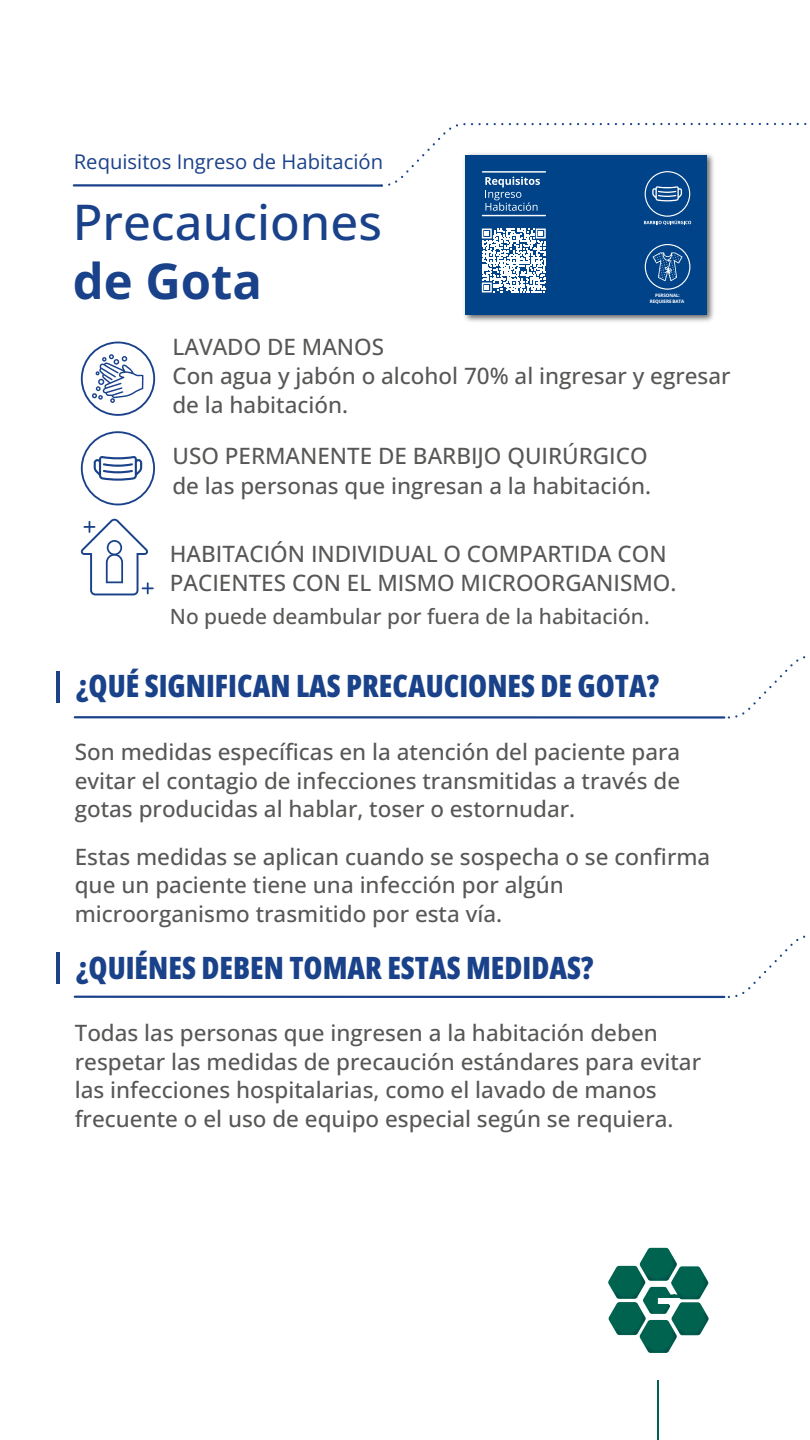
<style>
.page{position:relative;width:810px;height:1440px;background:#fff}
.page>*{position:absolute;margin:0;border:0;box-sizing:border-box;transform-origin:0 0}
.t1{font:500 48.97px "Open Sans";color:#1a428a}
.t2{font:700 48.97px "Open Sans";color:#1a428a}
.t3{font:800 30.75px "Open Sans Condensed";color:#1a428a}
.t4{font:500 22.5px/28.5px "Open Sans";color:#575756}
.t5{font:500 21px "Open Sans";color:#575756}
.t6{font:20.25px "Open Sans";color:#1a428a}
.t7{font:700 4.57px/5.6px "Open Sans";letter-spacing:-.025em;color:#fff;text-align:center}
</style>
<div class="page">
<img style="left:464px;top:292px;width:250px;height:30px">
<div style="left:466px;top:155px;width:241px;height:160px;background:#004389"></div>
<svg style="left:727px;top:656px;width:79px;height:63px"></svg>
<hr style="left:75px;top:716px;width:649px;height:3px;background:#1a428a">
<svg style="left:382px;top:122px;width:425px;height:170px"></svg>
<hr style="left:74px;top:184px;width:308px;height:3px;background:#1a428a">
<svg style="left:727px;top:935px;width:79px;height:63px"></svg>
<hr style="left:75px;top:996px;width:649px;height:2px;background:#1a428a">
<hr style="left:56px;top:671px;width:4px;height:32px;background:#1a428a">
<hr style="left:56px;top:952px;width:4px;height:32px;background:#1a428a">
<svg style="left:81px;top:342px;width:74px;height:74px"></svg>
<svg style="left:81px;top:431px;width:74px;height:74px"></svg>
<svg style="left:81px;top:519px;width:73px;height:76px"></svg>
<svg style="left:608px;top:1248px;width:101px;height:105px"></svg>
<hr style="left:658px;top:1380px;width:1px;height:60px;background:#006350">
<p class="t6" style="left:74px;top:148px;width:311px">Requisitos Ingreso de Habitación</p>
<h1 class="t1" style="left:73px;top:189px;width:311px">Precauciones</h1>
<h1 class="t2" style="left:73px;top:247px;width:191px">de Gota</h1>
<p class="t7" style="left:650px;top:293px;width:36px">PERSONAL:<br>REQUIERE BATA</p>
<p class="t4" style="left:172px;top:331px;width:560px;line-height:29px">LAVADO DE MANOS<br>Con agua y jabón o alcohol 70% al ingresar y egresar de la habitación.</p>
<p class="t4" style="left:172px;top:441px;width:480px;line-height:29.5px">USO PERMANENTE DE BARBIJO QUIRÚRGICO de las personas que ingresan a la habitación.</p>
<p class="t4" style="left:170px;top:539px;width:508px">HABITACIÓN INDIVIDUAL O COMPARTIDA CON<br>PACIENTES CON EL MISMO MICROORGANISMO.</p>
<p class="t5" style="left:170px;top:602px;width:481px">No puede deambular por fuera de la habitación.</p>
<h2 class="t3" style="left:76px;top:665px;width:584px">¿QUÉ SIGNIFICAN LAS PRECAUCIONES DE GOTA?</h2>
<p class="t4" style="left:75px;top:737px;width:607px;text-align:justify">Son medidas específicas en la atención del paciente para evitar el contagio de infecciones transmitidas a través de gotas producidas al hablar, toser o estornudar.</p>
<p class="t4" style="left:75px;top:842px;width:637px">Estas medidas se aplican cuando se sospecha o se confirma que un paciente tiene una infección por algún microorganismo trasmitido por esta vía.</p>
<h2 class="t3" style="left:76px;top:946px;width:519px">¿QUIÉNES DEBEN TOMAR ESTAS MEDIDAS?</h2>
<p class="t4" style="left:75px;top:1018px;width:628px">Todas las personas que ingresen a la habitación deben respetar las medidas de precaución estándares para evitar las infecciones hospitalarias, como el lavado de manos frecuente o el uso de equipo especial según se requiera.</p>
</div>
